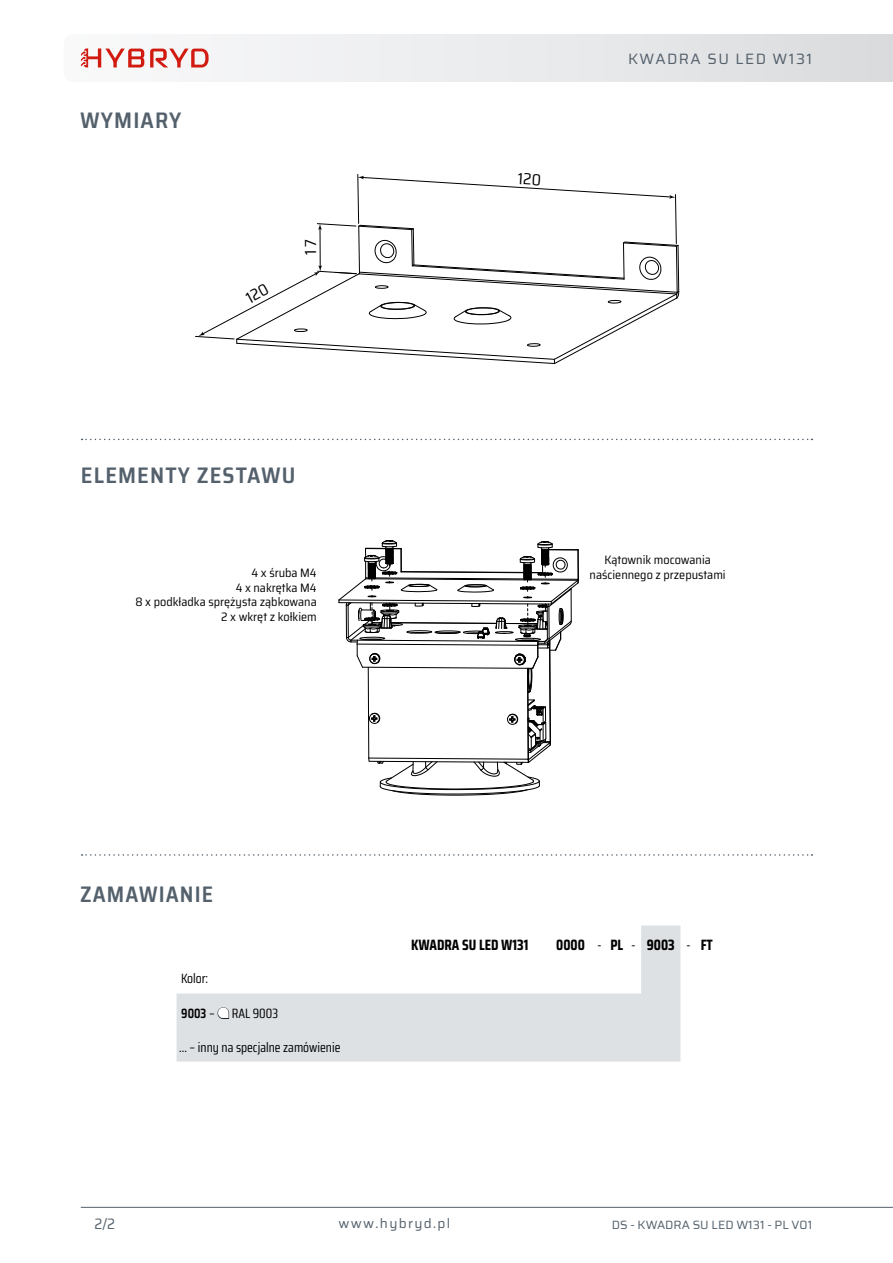
<style>
.page{position:relative;width:893px;height:1263px;background:#fff}
.page>*{position:absolute;margin:0;border:0;box-sizing:border-box;transform-origin:0 0}
.t1{font:600 semi-condensed 22.5px "Saira";letter-spacing:.05em;color:#54616c}
.t2{font:semi-condensed 16.05px "Saira";color:#000}
.t3{font:700 15px "Saira Condensed";color:#000}
.t4{font:15px "Saira";letter-spacing:.1em;color:#54616c}
.t5{font:semi-condensed 15px "Saira";color:#54616c}
.t6{font:13.5px "Saira Condensed";color:#000}
.t7{font:13.5px "Saira";letter-spacing:.1em;color:#54616c}
.t8{font:semi-condensed 12.15px/14.7px "Saira";color:#020203;text-align:right}
.t9{font:12px "Saira";color:#54616c}
.s1{font-weight:600}
.s2{font-size:15px;color:#fff}
.s3{font-weight:400}
</style>
<div class="page">
<hr style="left:81px;top:1207px;width:812px;height:1px;background:#54616c">
<svg style="left:81px;top:34px;width:812px;height:48px"></svg>
<svg style="left:82px;top:439px;width:730px;height:1px"></svg>
<svg style="left:338px;top:540px;width:241px;height:256px"></svg>
<svg style="left:82px;top:854px;width:730px;height:2px"></svg>
<svg style="left:177px;top:925px;width:503px;height:136px;fill:#dde1e4"></svg>
<svg style="left:217px;top:1007px;width:12px;height:12px"></svg>
<svg style="left:195px;top:174px;width:485px;height:190px"></svg>
<h1 class="t1" style="left:80px;top:103px;width:103px">WYMIARY</h1>
<h2 class="t2" style="left:299px;top:255px;width:17px;rotate:-90deg">17</h2>
<h1 class="t1" style="left:81px;top:458px;width:216px">ELEMENTY ZESTAWU</h1>
<p class="t4" style="left:628px;top:47px;width:186px">KWADRA SU LED W131</p>
<p class="t8" style="left:604px;top:552px;width:108px">Kątownik mocowania</p>
<p class="t8" style="left:252px;top:565px;width:67px">4 x śruba M4</p>
<p class="t8" style="left:590px;top:567px;width:138px">naściennego z przepustami</p>
<p class="t8" style="left:136px;top:580px;width:183px">4 x nakrętka M4<br>8 x podkładka sprężysta ząbkowana<br>2 x wkręt z kołkiem</p>
<h1 class="t1" style="left:80px;top:877px;width:134px">ZAMAWIANIE</h1>
<p class="t6" style="left:181px;top:969px;width:29px">Kolor:</p>
<p class="t6" style="left:181px;top:1004px;width:98px"><span class="s1">9003</span> – <span class="s2">q</span> RAL 9003</p>
<p class="t6" style="left:179px;top:1037px;width:163px">... – inny na specjalne zamówienie</p>
<p class="t3" style="left:411px;top:934px;width:119px">KWADRA SU LED W131</p>
<p class="t3" style="left:556px;top:934px;width:158px">0000 <span class="s3">-</span> PL <span class="s3">-</span> 9003 <span class="s3">-</span> FT</p>
<p class="t7" style="left:338px;top:1212px;width:113px">www.hybryd.pl</p>
<p class="t5" style="left:94px;top:1213px;width:22px">2/2</p>
<p class="t9" style="left:612px;top:1216px;width:202px">DS - KWADRA SU LED W131 - PL V01</p>
</div>
